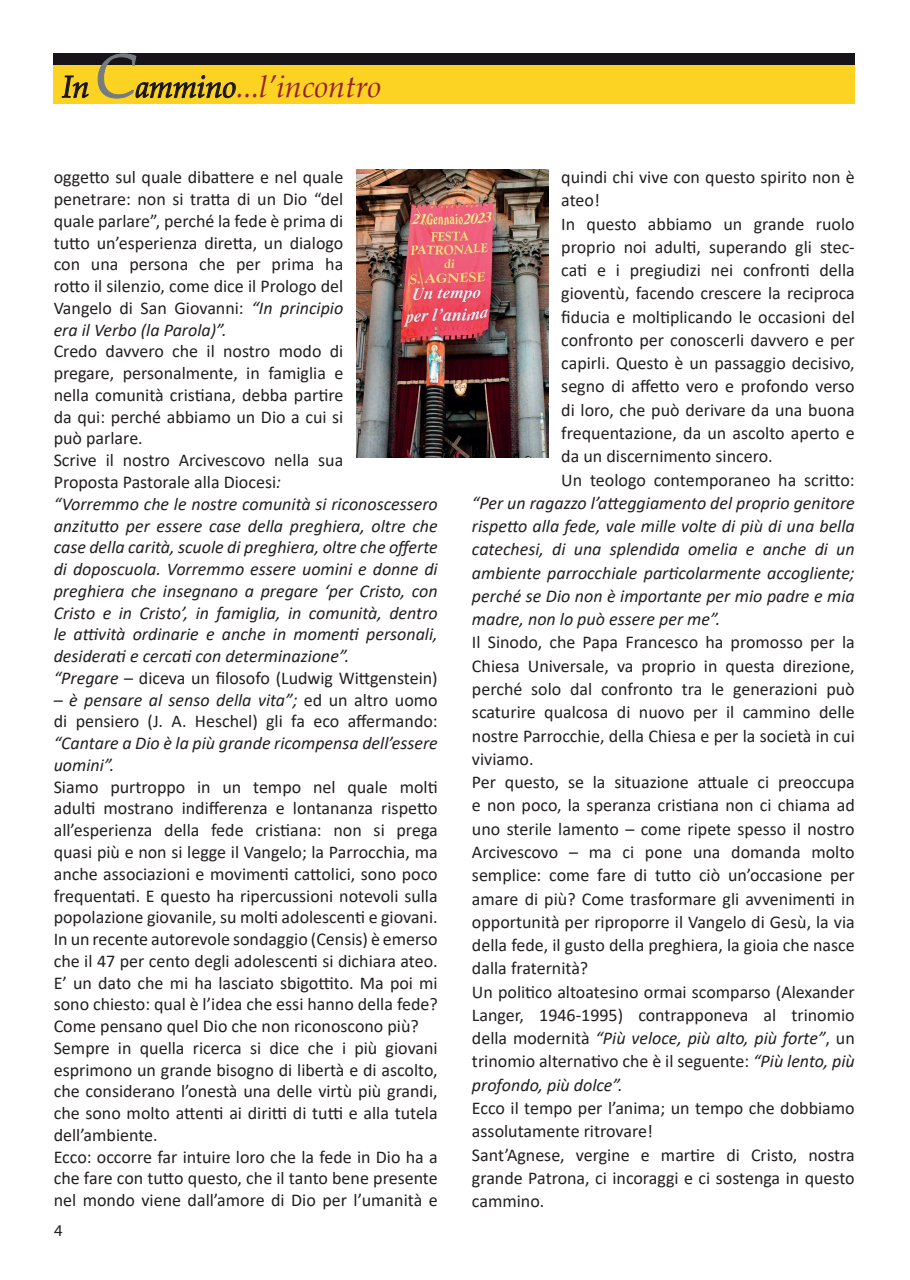
<style>
.page{position:relative;width:910px;height:1280px;background:#fff}
.page>*{position:absolute;margin:0;border:0;box-sizing:border-box;transform-origin:0 0}
.t1{font:italic 30.75px "Book Antiqua";color:#962029}
.t2{font:18px/23.2px "Calibri";color:#231f20}
.t3{font:italic 18px/21.8px "Calibri";color:#231f20}
.t4{font:16.5px "Myriad Pro";color:#231f20}
.s1{color:#171419}
.s2{font-size:61.95px;color:#767b7f}
.s3{font-style:italic}
.s4{font-style:normal}
</style>
<div class="page">
<div style="left:53px;top:53px;width:802px;height:50px;background:#fcd223"></div>
<div style="left:53px;top:53px;width:802px;height:12px;background:#171419"></div>
<svg style="left:62px;top:76px;width:27px;height:22px"></svg>
<svg style="left:98px;top:53px;width:138px;height:45px"></svg>
<img style="left:356px;top:170px;width:193px;height:287px">
<h1 class="t1" style="left:62px;top:69px;width:320px"><span class="s1">In</span><span class="s2">C</span><span class="s1">ammino</span>...l’incontro</h1>
<p class="t2" style="left:54px;top:166px;width:291px;line-height:21.8px;text-align:justify">oggetto sul quale dibattere e nel quale penetrare: non si tratta di un Dio “del quale parlare”, perché la fede è prima di tutto un’esperienza diretta, un dialogo con una persona che per prima ha rotto il silenzio, come dice il Prologo del Vangelo di San Giovanni: <span class="s3">“In principio era il Verbo (la Parola)”.</span></p>
<p class="t3" style="left:54px;top:340px;width:386px"><span class="s4">Credo davvero che il nostro modo di<br>pregare, personalmente, in famiglia e<br>nella comunità cristiana, debba partire<br>da qui: perché abbiamo un Dio a cui si<br>può parlare.<br>Scrive il nostro Arcivescovo nella sua<br>Proposta Pastorale alla Diocesi</span>:<br>“Vorremmo che le nostre comunità si riconoscessero anzitutto per essere case della preghiera, oltre che case della carità, scuole di preghiera, oltre che offerte di doposcuola. Vorremmo essere uomini e donne di preghiera che insegnano a pregare ‘per Cristo, con Cristo e in Cristo’, in famiglia, in comunità, dentro le attività ordinarie e anche in momenti personali, desiderati e cercati con determinazione”.<br>“Pregare <span class="s4">– diceva un filosofo (Ludwig Wittgenstein)</span></p>
<p class="t2" style="left:54px;top:688px;width:386px;line-height:21.8px"><span class="s3">– è pensare al senso della vita”;</span> ed un altro uomo di pensiero (J. A. Heschel) gli fa eco affermando:</p>
<p class="t3" style="left:54px;top:731px;width:386px">“Cantare a Dio è la più grande ricompensa dell’essere uomini”.</p>
<p class="t2" style="left:54px;top:775px;width:386px;line-height:21.8px">Siamo purtroppo in un tempo nel quale molti adulti mostrano indifferenza e lontananza rispetto all’esperienza della fede cristiana: non si prega quasi più e non si legge il Vangelo; la Parrocchia, ma anche associazioni e movimenti cattolici, sono poco frequentati. E questo ha ripercussioni notevoli sulla popolazione giovanile, su molti adolescenti e giovani.<br>In un recente autorevole sondaggio (Censis) è emerso che il 47 per cento degli adolescenti si dichiara ateo.<br>E’ un dato che mi ha lasciato sbigottito. Ma poi mi sono chiesto: qual è l’idea che essi hanno della fede?<br>Come pensano quel Dio che non riconoscono più?<br>Sempre in quella ricerca si dice che i più giovani esprimono un grande bisogno di libertà e di ascolto, che considerano l’onestà una delle virtù più grandi, che sono molto attenti ai diritti di tutti e alla tutela dell’ambiente.<br>Ecco: occorre far intuire loro che la fede in Dio ha a che fare con tutto questo, che il tanto bene presente nel mondo viene dall’amore di Dio per l’umanità e</p>
<p class="t4" style="left:54px;top:1221px;width:10px">4</p>
<p class="t2" style="left:561px;top:165px;width:295px">quindi chi vive con questo spirito non è ateo!<br>In questo abbiamo un grande ruolo proprio noi adulti, superando gli stec&shy;cati e i pregiudizi nei confronti della gioventù, facendo crescere la reciproca fiducia e moltiplicando le occasioni del confronto per conoscerli davvero e per capirli. Questo è un passaggio decisivo, segno di affetto vero e profondo verso di loro, che può derivare da una buona frequentazione, da un ascolto aperto e da un discernimento sincero.<br>Un teologo contemporaneo ha scritto:</p>
<p class="t3" style="left:472px;top:490px;width:384px;line-height:23.2px;text-align:justify">“Per un ragazzo l’atteggiamento del proprio genitore rispetto alla fede, vale mille volte di più di una bella catechesi, di una splendida omelia e anche di un ambiente parrocchiale particolarmente accogliente; perché se Dio non è importante per mio padre e mia madre, non lo può essere per me”.</p>
<p class="t2" style="left:472px;top:630px;width:384px">Il Sinodo, che Papa Francesco ha promosso per la Chiesa Universale, va proprio in questa direzione, perché solo dal confronto tra le generazioni può scaturire qualcosa di nuovo per il cammino delle nostre Parrocchie, della Chiesa e per la società in cui viviamo.<br>Per questo, se la situazione attuale ci preoccupa e non poco, la speranza cristiana non ci chiama ad uno sterile lamento – come ripete spesso il nostro Arcivescovo – ma ci pone una domanda molto semplice: come fare di tutto ciò un’occasione per amare di più? Come trasformare gli avvenimenti in opportunità per riproporre il Vangelo di Gesù, la via della fede, il gusto della preghiera, la gioia che nasce dalla fraternità?<br>Un politico altoatesino ormai scomparso (Alexander Langer, 1946-1995) contrapponeva al trinomio della modernità <span class="s3">“Più veloce, più alto, più forte”</span>, un trinomio alternativo che è il seguente: <span class="s3">“Più lento, più profondo, più dolce”.</span></p>
<p class="t2" style="left:472px;top:1096px;width:384px">Ecco il tempo per l’anima; un tempo che dobbiamo assolutamente ritrovare!<br>Sant’Agnese, vergine e martire di Cristo, nostra grande Patrona, ci incoraggi e ci sostenga in questo cammino.</p>
</div>
